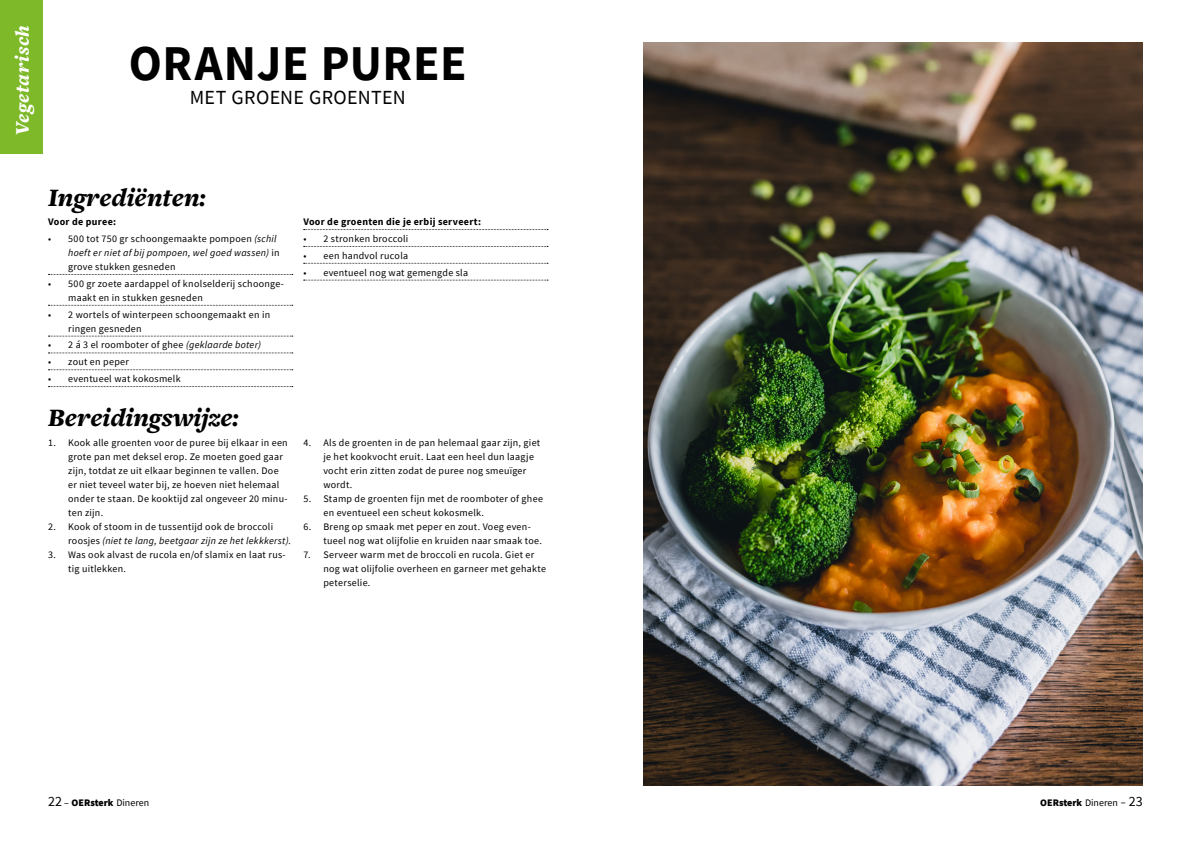
<style>
.page{position:relative;width:1191px;height:842px;background:#fff}
.page>*{position:absolute;margin:0;border:0;box-sizing:border-box;transform-origin:0 0}
.t1{font:700 50px "Source Sans Pro";letter-spacing:.01em;color:#000}
.t2{font:italic 900 26px "Freight Text Pro";color:#000}
.t3{font:20px "Source Sans Pro";letter-spacing:.015em;color:#000}
.t4{font:italic 900 20px "Freight Text Pro";letter-spacing:.025em;color:#fff}
.t5{font:10px/14px "Source Sans Pro";letter-spacing:.03em;color:#000}
.t6{font:700 10px "Source Sans Pro";letter-spacing:.03em;color:#000}
.t7{font:10px "Source Sans Pro";color:#000}
.t8{font:900 10px "Source Sans Pro";color:#000}
.s1{font-style:italic}
.s2{font-size:14px}
.s3{font-weight:900}
.s4{font-weight:400}
.s5{font-family:"Filson Soft";font-weight:400}
.s6{font-weight:400;font-size:14px}
</style>
<div class="page">
<svg style="left:48px;top:274px;width:245px;height:1px"></svg>
<svg style="left:48px;top:305px;width:245px;height:1px"></svg>
<svg style="left:48px;top:336px;width:245px;height:1px"></svg>
<svg style="left:48px;top:353px;width:245px;height:1px"></svg>
<svg style="left:48px;top:369px;width:245px;height:1px"></svg>
<svg style="left:48px;top:386px;width:245px;height:1px"></svg>
<svg style="left:304px;top:229px;width:244px;height:1px"></svg>
<svg style="left:304px;top:246px;width:244px;height:1px"></svg>
<svg style="left:304px;top:263px;width:244px;height:1px"></svg>
<svg style="left:304px;top:280px;width:244px;height:1px"></svg>
<div style="left:0;top:0;width:43px;height:153px;background:#7db928"></div>
<img style="left:643px;top:43px;width:499px;height:742px">
<h3 class="t4" style="left:15px;top:135px;width:112px;rotate:-90deg">Vegetarisch</h3>
<h1 class="t1" style="left:129px;top:44px;width:339px">ORANJE PUREE</h1>
<h3 class="t3" style="left:190px;top:88px;width:217px">MET GROENE GROENTEN</h3>
<h2 class="t2" style="left:48px;top:187px;width:159px">Ingrediënten:</h2>
<p class="t6" style="left:48px;top:218px;width:69px">Voor de puree:</p>
<p class="t5" style="left:68px;top:232px;width:213px;text-indent:-20px">• 500 tot 750 gr schoongemaakte pompoen <span class="s1">(schil hoeft er niet af bij pompoen, wel goed wassen)</span> in grove stukken gesneden</p>
<p class="t5" style="left:68px;top:277px;width:217px;text-indent:-20px">• 500 gr zoete aardappel of knolselderij schoonge&shy;maakt en in stukken gesneden</p>
<p class="t5" style="left:68px;top:308px;width:203px;text-indent:-20px">• 2 wortels of winterpeen schoongemaakt en in ringen gesneden</p>
<p class="t5" style="left:48px;top:339px;width:214px">• 2 á 3 el roomboter of ghee <span class="s1">(geklaarde boter)</span></p>
<p class="t5" style="left:48px;top:355px;width:82px">• zout en peper</p>
<p class="t5" style="left:48px;top:372px;width:134px">• eventueel wat kokosmelk</p>
<h2 class="t2" style="left:48px;top:408px;width:192px">Bereidingswijze:</h2>
<p class="t5" style="left:68px;top:436px;width:221px;text-indent:-20px">1. Kook alle groenten voor de puree bij elkaar in een grote pan met deksel erop. Ze moeten goed gaar zijn, totdat ze uit elkaar beginnen te vallen. Doe er niet teveel water bij, ze hoeven niet helemaal onder te staan. De kooktijd zal ongeveer 20 minu&shy;ten zijn.</p>
<p class="t5" style="left:68px;top:520px;width:224px;text-indent:-20px">2. Kook of stoom in de tussentijd ook de broccoli roosjes <span class="s1">(niet te lang, beetgaar zijn ze het lekkkerst).</span></p>
<p class="t5" style="left:68px;top:548px;width:219px;text-indent:-20px">3. Was ook alvast de rucola en/of slamix en laat rus&shy;tig uitlekken.</p>
<p class="t6" style="left:303px;top:218px;width:179px">Voor de groenten die je erbij serveert:</p>
<p class="t5" style="left:303px;top:232px;width:106px">• 2 stronken broccoli</p>
<p class="t5" style="left:303px;top:249px;width:106px">• een handvol rucola</p>
<p class="t5" style="left:303px;top:266px;width:166px">• eventueel nog wat gemengde sla</p>
<p class="t5" style="left:323px;top:436px;width:218px;text-indent:-20px">4. Als de groenten in de pan helemaal gaar zijn, giet je het kookvocht eruit. Laat een heel dun laagje vocht erin zitten zodat de puree nog smeuïger wordt.</p>
<p class="t5" style="left:323px;top:492px;width:221px;text-indent:-20px">5. Stamp de groenten fijn met de roomboter of ghee en eventueel een scheut kokosmelk.</p>
<p class="t5" style="left:323px;top:520px;width:220px;text-indent:-20px">6. Breng op smaak met peper en zout. Voeg even&shy;tueel nog wat olijfolie en kruiden naar smaak toe.</p>
<p class="t5" style="left:323px;top:548px;width:224px;text-indent:-20px">7. Serveer warm met de broccoli en rucola. Giet er nog wat olijfolie overheen en garneer met gehakte peterselie.</p>
<p class="t7" style="left:48px;top:798px;width:102px"><span class="s2">22</span> – <span class="s3">OERsterk</span> Dineren</p>
<p class="t8" style="left:1040px;top:797px;width:104px">OERsterk <span class="s4">Dineren</span> <span class="s5">–</span> <span class="s6">23</span></p>
</div>
